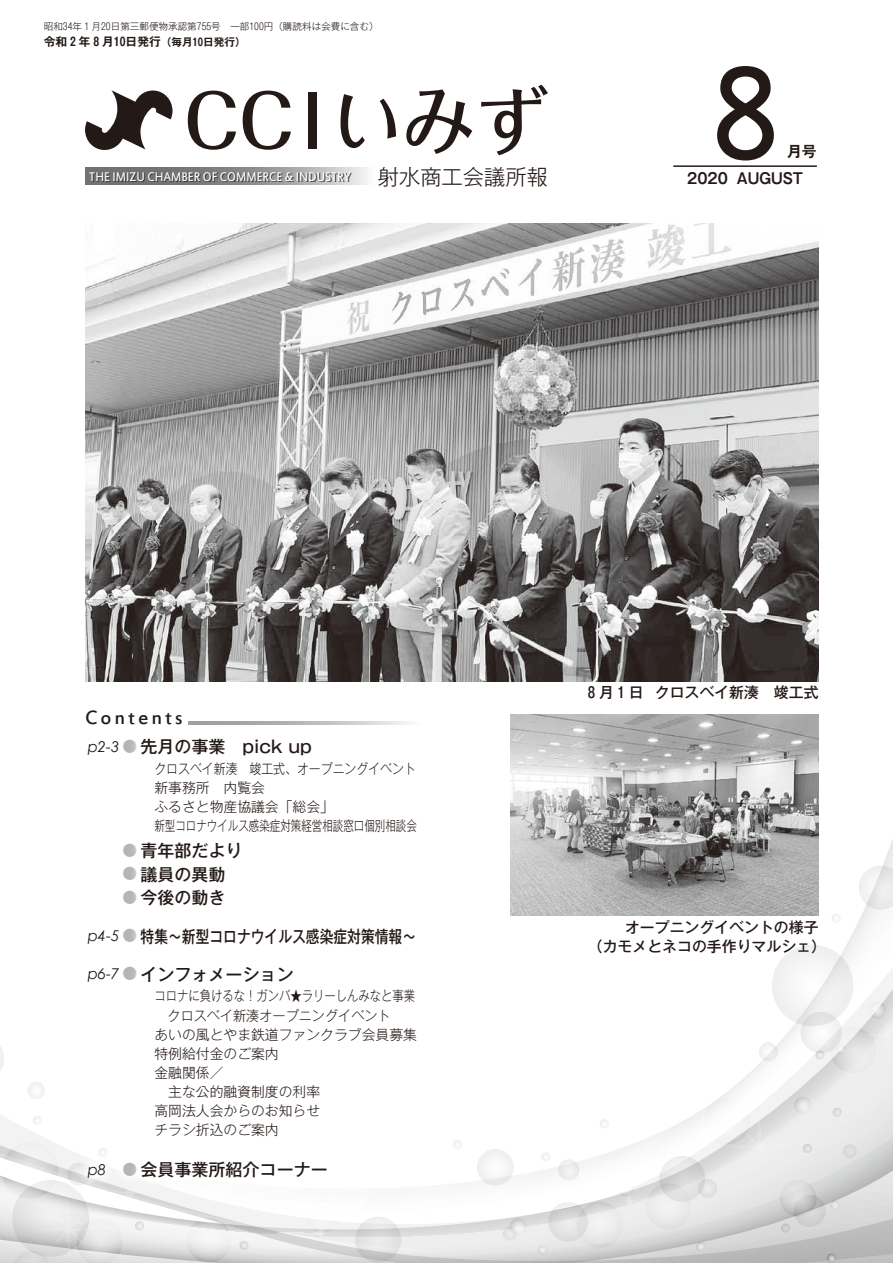
<style>
.page{position:relative;width:893px;height:1263px;background:#fff}
.page>*{position:absolute;margin:0;border:0;box-sizing:border-box;transform-origin:0 0}
.t1{font:138.15px "Gautami";color:#231916}
.t2{font:500 72.3px "Folk Pro";color:#231916}
.t3{font:21.3px "Estrangelo Edessa";letter-spacing:.14em;color:#231916}
.t4{font:300 21.3px "Gothic MB101 Pr 6";color:#231916}
.t5{font:500 16.95px/23.4px "Gothic MB101 Pr 6";color:#231916}
.t6{font:500 16.95px "Gothic MB101 Pr 6";color:#231916;scale:.81 1}
.t7{font:500 14.85px/19.2px "Gothic MB101 Pr 6";color:#231916}
.t8{font:italic 14.85px "Century Gothic";color:#231916}
.t9{font:700 14.85px/27.6px "Gothic MB101 Pr 6 De";color:#231916}
.t10{font:300 14.85px/23.4px "Gothic MB101 Pr 6";color:#b5b5b6;text-align:justify}
.t11{font:300 13.8px/19.2px "Gothic MB101 Pr 6";color:#231916;scale:.82 1}
.t12{font:300 13.8px/19.2px "Gothic MB101 Pr 6";color:#231916;scale:.86 1}
.t13{font:13.8px "Estrangelo Edessa";color:#fff;scale:.9 1}
.t14{font:700 11.7px "Gothic MB101 Pr 6 De";color:#231916}
.t15{font:300 9.6px "Gothic MB101 Pr 6";color:#231916}
.s1{font-size:10.65px}
.s2{font-family:"Gothic MB101 Pr 6";font-weight:300;font-style:normal;color:#b5b5b6}
</style>
<div class="page">
<svg style="left:0;top:945px;width:893px;height:196px"></svg>
<svg style="left:0;top:1141px;width:893px;height:122px"></svg>
<div style="left:704px;top:1098px;width:46px;height:46px;background:#fbfbfb;border-radius:23px"></div>
<svg style="left:646px;top:1183px;width:45px;height:46px"></svg>
<svg style="left:830px;top:1027px;width:46px;height:46px"></svg>
<svg style="left:577px;top:1202px;width:46px;height:46px"></svg>
<svg style="left:659px;top:1156px;width:46px;height:46px;background:#ddddde"></svg>
<svg style="left:355px;top:1217px;width:46px;height:45px;background:#dbdcdc"></svg>
<div style="left:800px;top:1012px;width:42px;height:41px;background:linear-gradient(to right,#f5f5f5,#ececed);border-radius:21px"></div>
<svg style="left:794px;top:1195px;width:32px;height:32px"></svg>
<svg style="left:0;top:1035px;width:4px;height:46px"></svg>
<svg style="left:2px;top:1142px;width:56px;height:56px"></svg>
<svg style="left:772px;top:945px;width:81px;height:81px"></svg>
<div style="left:306px;top:1198px;width:34px;height:35px;background:linear-gradient(to right,#fbfbfb,#fcfcfc);border-radius:17px"></div>
<svg style="left:187px;top:1218px;width:44px;height:44px"></svg>
<div style="left:558px;top:1159px;width:21px;height:21px;background:#edeeee;border-radius:11px"></div>
<svg style="left:548px;top:1202px;width:40px;height:39px"></svg>
<svg style="left:759px;top:1042px;width:19px;height:19px"></svg>
<svg style="left:698px;top:1179px;width:19px;height:19px"></svg>
<svg style="left:617px;top:1179px;width:17px;height:17px"></svg>
<div style="left:191px;top:1180px;width:17px;height:17px;background:#fdfdfd;border-radius:9px"></div>
<svg style="left:510px;top:1218px;width:17px;height:17px"></svg>
<svg style="left:869px;top:1001px;width:17px;height:18px"></svg>
<div style="left:28px;top:1082px;width:17px;height:17px;background:#f4f5f5;border-radius:9px"></div>
<svg style="left:794px;top:1097px;width:17px;height:17px"></svg>
<svg style="left:696px;top:1242px;width:9px;height:9px"></svg>
<svg style="left:600px;top:1119px;width:9px;height:9px"></svg>
<svg style="left:541px;top:1152px;width:9px;height:9px"></svg>
<svg style="left:453px;top:1140px;width:9px;height:9px"></svg>
<svg style="left:836px;top:1044px;width:9px;height:10px"></svg>
<svg style="left:538px;top:1245px;width:9px;height:9px"></svg>
<svg style="left:393px;top:1204px;width:6px;height:6px"></svg>
<svg style="left:830px;top:1200px;width:9px;height:10px"></svg>
<svg style="left:827px;top:1253px;width:9px;height:9px"></svg>
<svg style="left:781px;top:1223px;width:9px;height:10px"></svg>
<svg style="left:803px;top:1144px;width:9px;height:9px"></svg>
<svg style="left:833px;top:1107px;width:9px;height:10px"></svg>
<svg style="left:239px;top:1241px;width:10px;height:9px"></svg>
<svg style="left:815px;top:1050px;width:10px;height:9px"></svg>
<div style="left:477px;top:1149px;width:37px;height:37px;background:#f3f3f3;border-radius:18px"></div>
<svg style="left:780px;top:1180px;width:36px;height:37px"></svg>
<div style="left:843px;top:1144px;width:14px;height:14px;background:#dbdbdc;border-radius:7px"></div>
<div style="left:503px;top:1227px;width:14px;height:13px;background:#e3e3e4;border-radius:7px"></div>
<svg style="left:836px;top:1010px;width:17px;height:17px"></svg>
<svg style="left:621px;top:1192px;width:17px;height:17px"></svg>
<svg style="left:831px;top:865px;width:62px;height:92px"></svg>
<svg style="left:474px;top:1196px;width:17px;height:17px"></svg>
<svg style="left:312px;top:1224px;width:17px;height:17px"></svg>
<svg style="left:15px;top:1098px;width:27px;height:27px"></svg>
<svg style="left:866px;top:1015px;width:27px;height:39px"></svg>
<div style="left:879px;top:1027px;width:14px;height:15px;background:#efeff0;border-radius:8px"></div>
<svg style="left:730px;top:1117px;width:59px;height:58px"></svg>
<svg style="left:13px;top:1132px;width:171px;height:131px"></svg>
<img style="left:85px;top:223px;width:734px;height:458px">
<img style="left:511px;top:715px;width:307px;height:200px">
<div style="left:76px;top:728px;width:72px;height:461px;background:#fff"></div>
<div style="left:129px;top:727px;width:299px;height:462px;background:#fff"></div>
<svg style="left:189px;top:721px;width:219px;height:3px"></svg>
<hr style="left:673px;top:165px;width:144px;height:2px;background:#231916">
<svg style="left:85px;top:90px;width:88px;height:60px"></svg>
<svg style="left:85px;top:168px;width:282px;height:17px;background:#979797"></svg>
<div style="left:91px;top:173px;width:260px;height:9px;background:#231916;opacity:.75"></div>
<p class="t15" style="left:44px;top:19px;width:336px">昭和34年１月20日第三郵便物承認第755号　一部1 00円（購読料は会費に含む）</p>
<p class="t14" style="left:44px;top:32px;width:203px">令和２年 8 月10日発行<span class="s1">（毎月10日発行）</span></p>
<h2 class="t2" style="left:184px;top:60px;width:365px">CCIいみず</h2>
<h3 class="t4" style="left:378px;top:159px;width:172px">射水商工会議所報</h3>
<p class="t13" style="left:89px;top:170px;width:292px">THE IMIZU CHAMBER OF COMMERCE &amp; INDUSTRY</p>
<h1 class="t1" style="left:706px;top:29px;width:81px">8</h1>
<p class="t9" style="left:687px;top:137px;width:131px;text-indent:100px">月号<br>2020 AUGUST</p>
<h3 class="t3" style="left:85px;top:707px;width:99px">Contents</h3>
<p class="t5" style="left:141px;top:734px;width:173px">先月の事業　pick up</p>
<p class="t12" style="left:154px;top:758px;width:307px">クロスベイ新湊　竣工式、オープニングイベント新事務所　内覧会<br>ふるさと物産協議会「総会」<br>新型コロナウイルス感染症対策経営相談窓口個別相談会</p>
<p class="t5" style="left:141px;top:838px;width:104px">青年部だより議員の異動今後の動き</p>
<p class="t6" style="left:141px;top:922px;width:342px">特集～新型コロナウイルス感染症対策情報～</p>
<p class="t5" style="left:141px;top:962px;width:155px">インフォメーション</p>
<p class="t11" style="left:154px;top:985px;width:322px">コロナに負けるな！ガンバ★ラリーしんみなと事業　クロスベイ新湊オープニングイベント<br>あいの風とやま鉄道ファンクラブ会員募集特例給付金のご案内<br>金融関係／<br>　主な公的融資制度の利率<br>高岡法人会からのお知らせ<br>チラシ折込のご案内</p>
<p class="t5" style="left:141px;top:1157px;width:189px">会員事業所紹介コーナー</p>
<p class="t8" style="left:88px;top:736px;width:51px">p2-3 <span class="s2">●</span></p>
<p class="t10" style="left:123px;top:837px;width:16px">● ● ●</p>
<p class="t8" style="left:88px;top:925px;width:51px">p4-5 <span class="s2">●</span></p>
<p class="t8" style="left:88px;top:963px;width:51px">p6-7 <span class="s2">●</span></p>
<p class="t8" style="left:88px;top:1159px;width:51px">p8 <span class="s2">●</span></p>
<p class="t7" style="left:588px;top:682px;width:232px">8 月 1 日　クロスベイ新湊　竣工式</p>
<p class="t7" style="left:588px;top:917px;width:240px;text-indent:37px">オープニングイベントの様子（カモメとネコの手作りマルシェ）</p>
</div>
